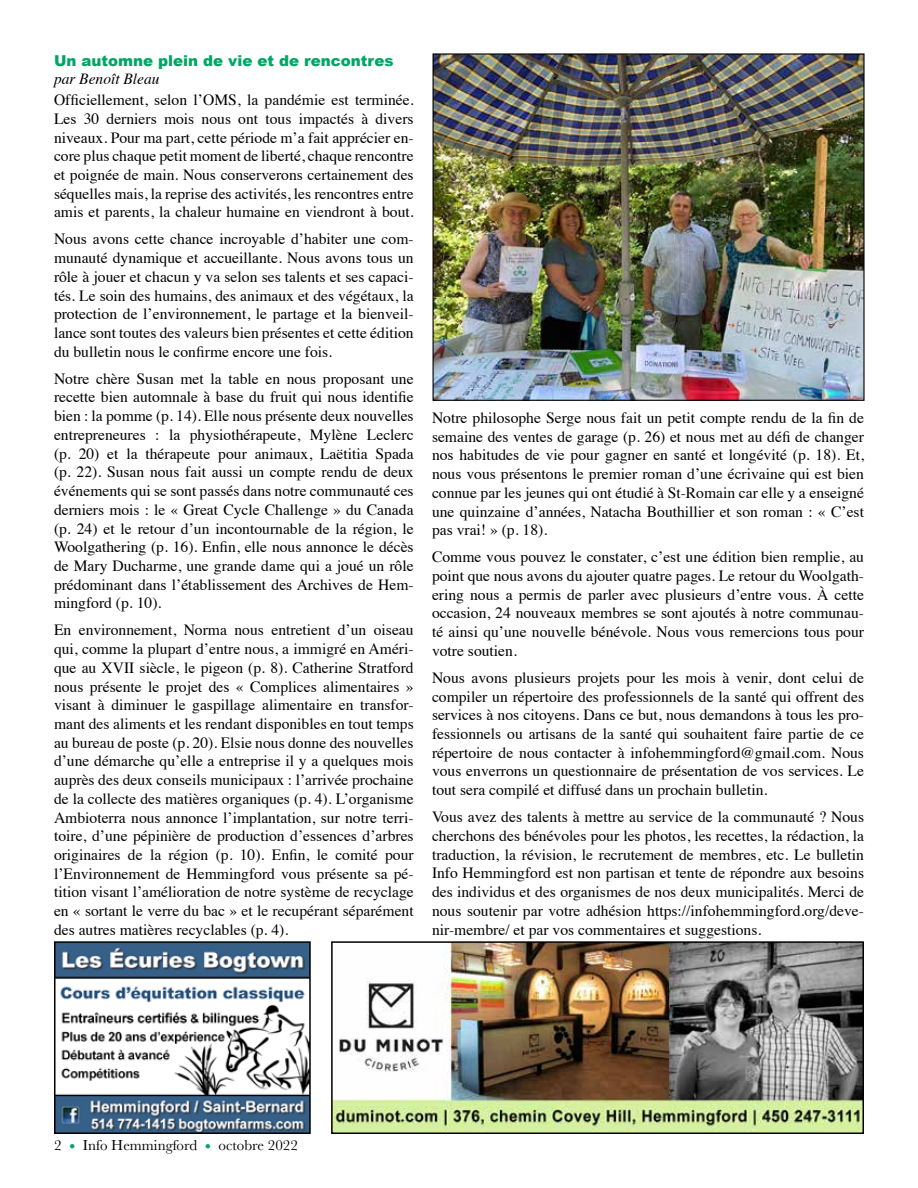
<style>
.page{position:relative;width:918px;height:1188px;background:#fff}
.page>*{position:absolute;margin:0;border:0;box-sizing:border-box;transform-origin:0 0}
.t1{font:15.6px/18.8px "Times";color:#000;text-align:justify}
.t2{font:italic 15.45px "Times";color:#000}
.t3{font:900 15px "Arial";color:#00a664}
.t4{font:15px "Baskerville";color:#000}
.s1{font-size:18px;color:#00a664}
</style>
<div class="page">
<img style="left:57px;top:944px;width:251px;height:187px">
<div style="left:54px;top:941px;width:257px;height:193px;border:2px solid #000"></div>
<img style="left:334px;top:944px;width:527px;height:187px">
<div style="left:331px;top:941px;width:533px;height:193px;border:2px solid #000"></div>
<img style="left:435px;top:55px;width:428px;height:344px">
<div style="left:433px;top:53px;width:432px;height:348px;border:1px solid #000"></div>
<p class="t3" style="left:54px;top:49px;width:341px">Un automne plein de vie et de rencontres</p>
<p class="t2" style="left:54px;top:66px;width:107px">par Benoît Bleau</p>
<p class="t1" style="left:54px;top:89px;width:361px">Officiellement, selon l’OMS, la pandémie est terminée.<br>Les 30 derniers mois nous ont tous impactés à divers niveaux. Pour ma part, cette période m’a fait apprécier en&shy;core plus chaque petit moment de liberté, chaque rencontre et poignée de main. Nous conserverons certainement des séquelles mais, la reprise des activités, les rencontres entre amis et parents, la chaleur humaine en viendront à bout.</p>
<p class="t1" style="left:54px;top:229px;width:361px">Nous avons cette chance incroyable d’habiter une com&shy;munauté dynamique et accueillante. Nous avons tous un rôle à jouer et chacun y va selon ses talents et ses capaci&shy;tés. Le soin des humains, des animaux et des végétaux, la protection de l’environnement, le partage et la bienveil&shy;lance sont toutes des valeurs bien présentes et cette édition du bulletin nous le confirme encore une fois.</p>
<p class="t1" style="left:54px;top:368px;width:361px">Notre chère Susan met la table en nous proposant une recette bien automnale à base du fruit qui nous identifie bien : la pomme (p. 14). Elle nous présente deux nouvelles entrepreneures : la physiothérapeute, Mylène Leclerc (p. 20) et la thérapeute pour animaux, Laëtitia Spada (p. 22). Susan nous fait aussi un compte rendu de deux événements qui se sont passés dans notre communauté ces derniers mois : le « Great Cycle Challenge » du Canada (p. 24) et le retour d’un incontournable de la région, le Woolgathering (p. 16). Enfin, elle nous annonce le décès de Mary Ducharme, une grande dame qui a joué un rôle prédominant dans l’établissement des Archives de Hem&shy;mingford (p. 10).</p>
<p class="t1" style="left:54px;top:619px;width:361px">En environnement, Norma nous entretient d’un oiseau qui, comme la plupart d’entre nous, a immigré en Améri&shy;que au XVII siècle, le pigeon (p. 8). Catherine Stratford nous présente le projet des « Complices alimentaires » visant à diminuer le gaspillage alimentaire en transfor&shy;mant des aliments et les rendant disponibles en tout temps au bureau de poste (p. 20). Elsie nous donne des nouvelles d’une démarche qu’elle a entreprise il y a quelques mois auprès des deux conseils municipaux : l’arrivée prochaine de la collecte des matières organiques (p. 4). L’organisme Ambioterra nous annonce l’implantation, sur notre terri&shy;toire, d’une pépinière de production d’essences d’arbres originaires de la région (p. 10). Enfin, le comité pour l’Environnement de Hemmingford vous présente sa pé&shy;tition visant l’amélioration de notre système de recyclage en « sortant le verre du bac » et le recupérant séparément des autres matières recyclables (p. 4).</p>
<p class="t1" style="left:432px;top:407px;width:434px">Notre philosophe Serge nous fait un petit compte rendu de la fin de semaine des ventes de garage (p. 26) et nous met au défi de changer nos habitudes de vie pour gagner en santé et longévité (p. 18). Et, nous vous présentons le premier roman d’une écrivaine qui est bien connue par les jeunes qui ont étudié à St-Romain car elle y a enseigné une quinzaine d’années, Natacha Bouthillier et son roman : « C’est pas vrai! » (p. 18).</p>
<p class="t1" style="left:432px;top:546px;width:434px">Comme vous pouvez le constater, c’est une édition bien remplie, au point que nous avons du ajouter quatre pages. Le retour du Woolgath&shy;ering nous a permis de parler avec plusieurs d’entre vous. À cette occasion, 24 nouveaux membres se sont ajoutés à notre communau&shy;té ainsi qu’une nouvelle bénévole. Nous vous remercions tous pour votre soutien.</p>
<p class="t1" style="left:432px;top:667px;width:434px">Nous avons plusieurs projets pour les mois à venir, dont celui de compiler un répertoire des professionnels de la santé qui offrent des services à nos citoyens. Dans ce but, nous demandons à tous les pro&shy;fessionnels ou artisans de la santé qui souhaitent faire partie de ce répertoire de nous contacter à infohemmingford@gmail.com. Nous vous enverrons un questionnaire de présentation de vos services. Le tout sera compilé et diffusé dans un prochain bulletin.</p>
<p class="t1" style="left:432px;top:806px;width:434px">Vous avez des talents à mettre au service de la communauté ? Nous cherchons des bénévoles pour les photos, les recettes, la rédaction, la traduction, la révision, le recrutement de membres, etc. Le bulletin Info Hemmingford est non partisan et tente de répondre aux besoins des individus et des organismes de nos deux municipalités. Merci de nous soutenir par votre adhésion https://infohemmingford.org/deve&shy;nir-membre/ et par vos commentaires et suggestions.</p>
<p class="t4" style="left:54px;top:1136px;width:245px">2 <span class="s1">•</span> Info Hemmingford <span class="s1">•</span> octobre 2022</p>
</div>
